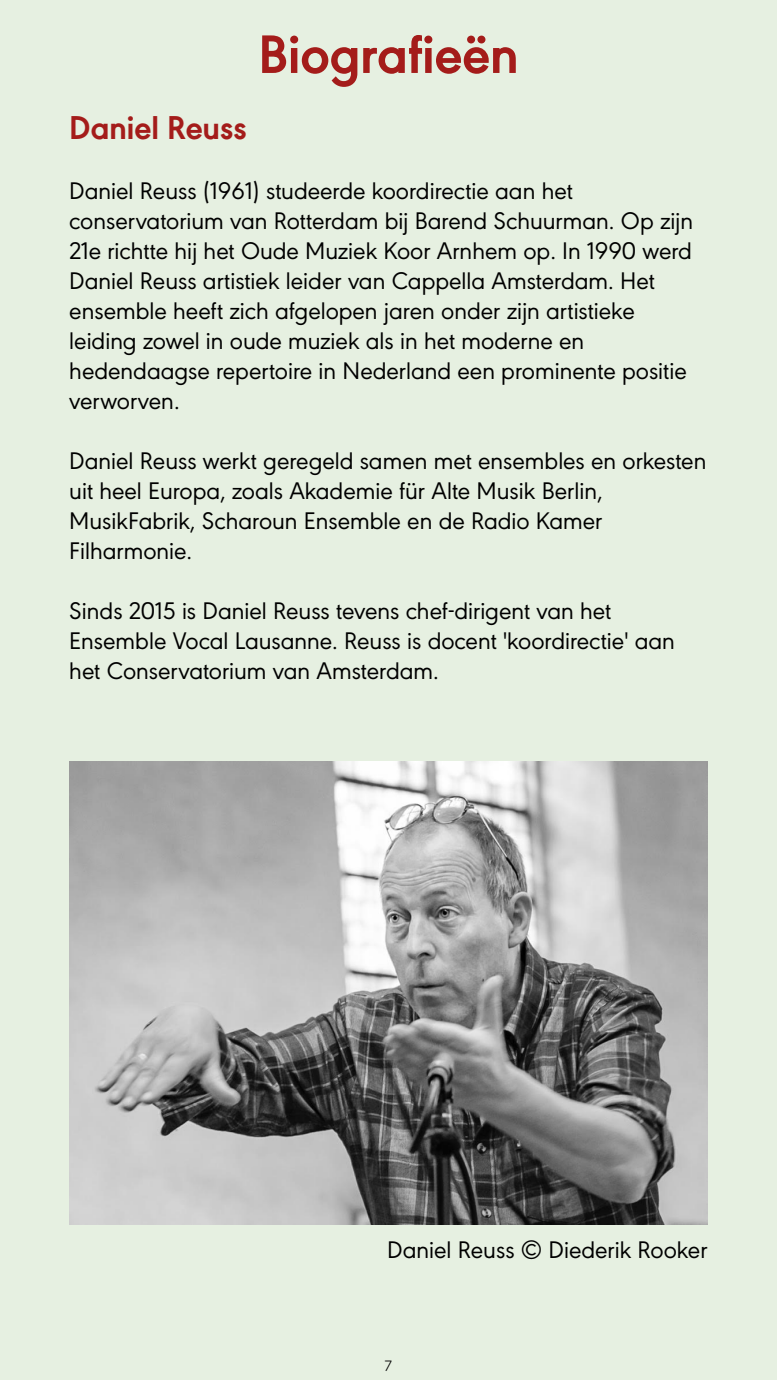
<style>
.page{position:relative;width:777px;height:1380px;background:#fff}
.page>*{position:absolute;margin:0;border:0;box-sizing:border-box;transform-origin:0 0}
.t1{font:700 56.25px "URW Geometric";color:#a41c1a}
.t2{font:700 34.38px "URW Geometric";color:#a41c1a}
.t3{font:25px/30px "URW Geometric";color:#000}
.t4{font:300 15.62px "URW Geometric";color:#000}
</style>
<div class="page">
<div style="left:0;top:0;width:776px;height:1380px;background:#e6f0e1"></div>
<img style="left:69px;top:761px;width:638px;height:463px">
<h2 class="t2" style="left:69px;top:102px;width:179px">Daniel Reuss</h2>
<h1 class="t1" style="left:258px;top:12px;width:262px">Biografieën</h1>
<p class="t3" style="left:69px;top:174px;width:625px">Daniel Reuss (1961) studeerde koordirectie aan het conservatorium van Rotterdam bij Barend Schuurman. Op zijn 21e richtte hij het Oude Muziek Koor Arnhem op. In 1990 werd Daniel Reuss artistiek leider van Cappella Amsterdam. Het ensemble heeft zich afgelopen jaren onder zijn artistieke leiding zowel in oude muziek als in het moderne en hedendaagse repertoire in Nederland een prominente positie verworven.</p>
<p class="t3" style="left:69px;top:444px;width:638px">Daniel Reuss werkt geregeld samen met ensembles en orkesten uit heel Europa, zoals Akademie für Alte Musik Berlin, MusikFabrik, Scharoun Ensemble en de Radio Kamer Filharmonie.</p>
<p class="t3" style="left:69px;top:594px;width:607px">Sinds 2015 is Daniel Reuss tevens chef-dirigent van het<br>Ensemble Vocal Lausanne. Reuss is docent 'koordirectie' aan het Conservatorium van Amsterdam.</p>
<p class="t3" style="left:387px;top:1233px;width:322px">Daniel Reuss © Diederik Rooker</p>
<p class="t4" style="left:385px;top:1355px;width:9px">7</p>
</div>
